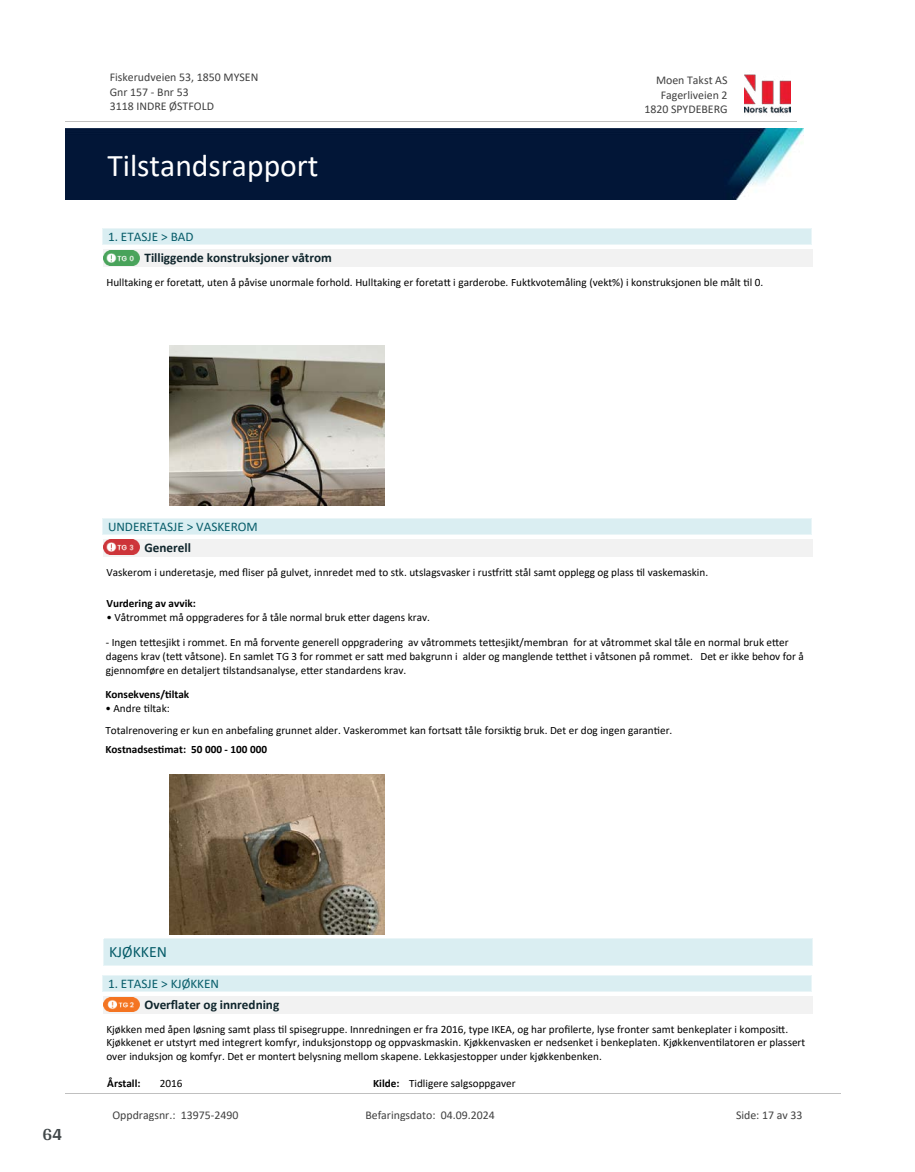
<style>
.page{position:relative;width:915px;height:1172px;background:#fff}
.page>*{position:absolute;margin:0;border:0;box-sizing:border-box;transform-origin:0 0}
.t1{font:31.65px "Calibri";color:#fff}
.t2{font:700 18px "Arya";color:#414749}
.t3{font:15.75px "Calibri";color:#065c69}
.t4{font:700 13.2px "Calibri";color:#0f252c}
.t5{font:13.2px "Calibri";color:#065c69}
.t6{font:11.85px/14.5px "Calibri";color:#404040}
.t7{font:11.25px/13.6px "Calibri";color:#000}
.t8{font:700 11.25px "Calibri";color:#000}
.s1{font-weight:700}
</style>
<div class="page">
<div style="left:104px;top:249px;width:708px;height:17px;background:#f2f2f2"></div>
<svg style="left:107px;top:265px;width:29px;height:1px"></svg>
<img style="left:104px;top:250px;width:35px;height:15px">
<div style="left:103px;top:228px;width:708px;height:16px;background:#daeef2"></div>
<hr style="left:103px;top:228px;width:708px;height:1px;background:#eaf5f7">
<hr style="left:103px;top:244px;width:708px;height:1px;background:#eaf5f7">
<img style="left:170px;top:345px;width:214px;height:160px">
<div style="left:104px;top:539px;width:708px;height:17px;background:#f2f2f2"></div>
<svg style="left:107px;top:539px;width:29px;height:16px"></svg>
<img style="left:104px;top:540px;width:35px;height:14px">
<div style="left:103px;top:518px;width:708px;height:16px;background:#daeef2"></div>
<hr style="left:103px;top:518px;width:708px;height:1px;background:#eaf5f7">
<hr style="left:103px;top:534px;width:708px;height:1px;background:#eaf5f7">
<img style="left:170px;top:775px;width:214px;height:160px">
<div style="left:104px;top:939px;width:708px;height:26px;background:#daeef2"></div>
<hr style="left:104px;top:939px;width:708px;height:1px;background:#eaf5f7">
<hr style="left:104px;top:965px;width:708px;height:1px;background:#eaf5f7">
<div style="left:104px;top:996px;width:708px;height:17px;background:#f2f2f2"></div>
<img style="left:104px;top:997px;width:35px;height:15px">
<div style="left:103px;top:975px;width:708px;height:16px;background:#daeef2"></div>
<hr style="left:103px;top:975px;width:708px;height:1px;background:#eaf5f7">
<hr style="left:103px;top:991px;width:708px;height:1px;background:#eaf5f7">
<img style="left:744px;top:74px;width:46px;height:40px">
<hr style="left:65px;top:121px;width:731px;height:1px;background:#c0c0c0">
<img style="left:65px;top:129px;width:738px;height:71px">
<hr style="left:65px;top:1093px;width:775px;height:1px;background:#c0c0c0">
<p class="t6" style="left:110px;top:70px;width:150px">Fiskerudveien 53, 1850 MYSEN<br>Gnr 157 - Bnr 53<br>3118 INDRE ØSTFOLD</p>
<p class="t6" style="left:655px;top:73px;width:73px">Moen Takst AS</p>
<p class="t6" style="left:660px;top:87px;width:68px">Fagerliveien 2</p>
<p class="t6" style="left:644px;top:102px;width:85px">1820 SPYDEBERG</p>
<h1 class="t1" style="left:107px;top:143px;width:213px">Tilstandsrapport</h1>
<p class="t5" style="left:108px;top:227px;width:87px">1. ETASJE &gt; BAD</p>
<p class="t4" style="left:144px;top:248px;width:189px">Tilliggende konstruksjoner våtrom</p>
<p class="t7" style="left:106px;top:275px;width:658px">Hulltaking er foreta琀琀, uten å påvise unormale forhold. Hulltaking er foreta琀琀 i garderobe. Fuktkvotemåling (vekt%) i konstruksjonen ble målt 琀椀l 0.</p>
<p class="t5" style="left:108px;top:517px;width:151px">UNDERETASJE &gt; VASKEROM</p>
<p class="t4" style="left:144px;top:538px;width:48px">Generell</p>
<p class="t7" style="left:106px;top:565px;width:603px">Vaskerom i underetasje, med 昀氀iser på gulvet, innredet med to stk. utslagsvasker i rus琀昀ri琀琀 stål samt opplegg og plass 琀椀l vaskemaskin.</p>
<p class="t8" style="left:106px;top:595px;width:91px">Vurdering av avvik:</p>
<p class="t7" style="left:106px;top:610px;width:325px">• Våtrommet må oppgraderes for å tåle normal bruk e琀琀er dagens krav.</p>
<p class="t7" style="left:106px;top:635px;width:699px">- Ingen te琀琀esjikt i rommet. En må forvente generell oppgradering av våtrommets te琀琀esjikt/membran for at våtrommet skal tåle en normal bruk e琀琀er dagens krav (te琀琀 våtsone). En samlet TG 3 for rommet er sa琀琀 med bakgrunn i alder og manglende te琀琀het i våtsonen på rommet. Det er ikke behov for å gjennomføre en detaljert 琀椀lstandsanalyse, e琀琀er standardens krav.</p>
<p class="t8" style="left:105px;top:686px;width:85px">Konsekvens/琀椀ltak</p>
<p class="t7" style="left:105px;top:697px;width:568px;line-height:21.8px">• Andre 琀椀ltak:<br>Totalrenovering er kun en anbefaling grunnet alder. Vaskerommet kan fortsa琀琀 tåle forsik琀椀g bruk. Det er dog ingen garan琀椀er.</p>
<p class="t8" style="left:105px;top:741px;width:163px">Kostnadses琀椀mat: 50 000 - 100 000</p>
<h2 class="t2" style="left:43px;top:1123px;width:21px">64</h2>
<h3 class="t3" style="left:109px;top:941px;width:60px">KJØKKEN</h3>
<p class="t5" style="left:108px;top:974px;width:112px">1. ETASJE &gt; KJØKKEN</p>
<p class="t4" style="left:144px;top:995px;width:136px">Over昀氀ater og innredning</p>
<p class="t7" style="left:106px;top:1022px;width:700px">Kjøkken med åpen løsning samt plass 琀椀l spisegruppe. Innredningen er fra 2016, type IKEA, og har pro昀椀lerte, lyse fronter samt benkeplater i komposi琀琀.<br>Kjøkkenet er utstyrt med integrert komfyr, induksjonstopp og oppvaskmaskin. Kjøkkenvasken er nedsenket i benkeplaten. Kjøkkenven琀椀latoren er plassert over induksjon og komfyr. Det er montert belysning mellom skapene. Lekkasjestopper under kjøkkenbenken.</p>
<p class="t8" style="left:107px;top:1075px;width:35px">Årstall:</p>
<p class="t7" style="left:160px;top:1076px;width:24px">2016</p>
<p class="t7" style="left:373px;top:1076px;width:144px"><span class="s1">Kilde:</span> Tidligere salgsoppgaver</p>
<p class="t6" style="left:112px;top:1107px;width:127px">Oppdragsnr.: 13975-2490</p>
<p class="t6" style="left:365px;top:1107px;width:131px">Befaringsdato: 04.09.2024</p>
<p class="t6" style="left:735px;top:1107px;width:68px">Side: 17 av 33</p>
</div>
